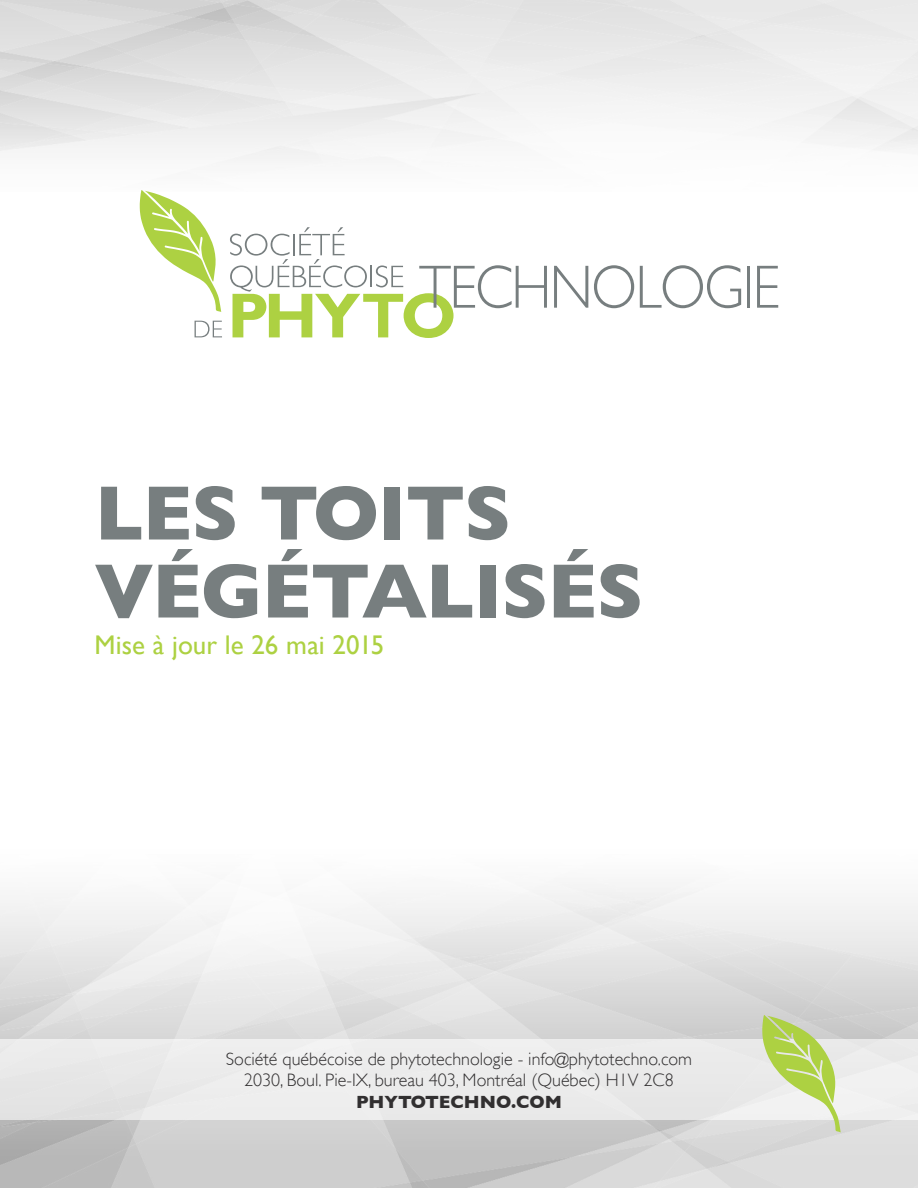
<style>
.page{position:relative;width:918px;height:1188px;background:#fff}
.page>*{position:absolute;margin:0;border:0;box-sizing:border-box;transform-origin:0 0}
.t1{font:700 78px/78px "Gill Sans";letter-spacing:-.02em;color:#777e7f}
.t2{font:27px "Gill Sans";color:#add142}
.t3{font:300 18px/21.6px "Gill Sans";color:#312f30;text-align:center}
.t4{font:700 18px "Gill Sans";color:#312f30}
</style>
<div class="page">
<div style="left:0;top:1040px;width:918px;height:80px;background:#ebebeb"></div>
<svg style="left:140px;top:190px;width:81px;height:122px"></svg>
<svg style="left:195px;top:321px;width:27px;height:16px"></svg>
<svg style="left:230px;top:227px;width:317px;height:111px"></svg>
<svg style="left:554px;top:266px;width:34px;height:42px"></svg>
<svg style="left:594px;top:265px;width:40px;height:43px"></svg>
<svg style="left:640px;top:265px;width:101px;height:43px"></svg>
<hr style="left:747px;top:266px;width:3px;height:42px;background:#777e7f">
<svg style="left:757px;top:266px;width:21px;height:42px"></svg>
<svg style="left:762px;top:1015px;width:79px;height:117px"></svg>
<h1 class="t1" style="left:94px;top:474px;width:551px">LES TOITS<br>VÉGÉTALISÉS</h1>
<h2 class="t2" style="left:94px;top:629px;width:291px">Mise à jour le 26 mai 2015</h2>
<p class="t3" style="left:226px;top:1048px;width:468px">Société québécoise de phytotechnologie - info@phytotechno.com<br>2030, Boul. Pie-IX, bureau 403, Montréal (Québec) H1V 2C8</p>
<p class="t4" style="left:356px;top:1091px;width:207px">PHYTOTECHNO.COM</p>
</div>
